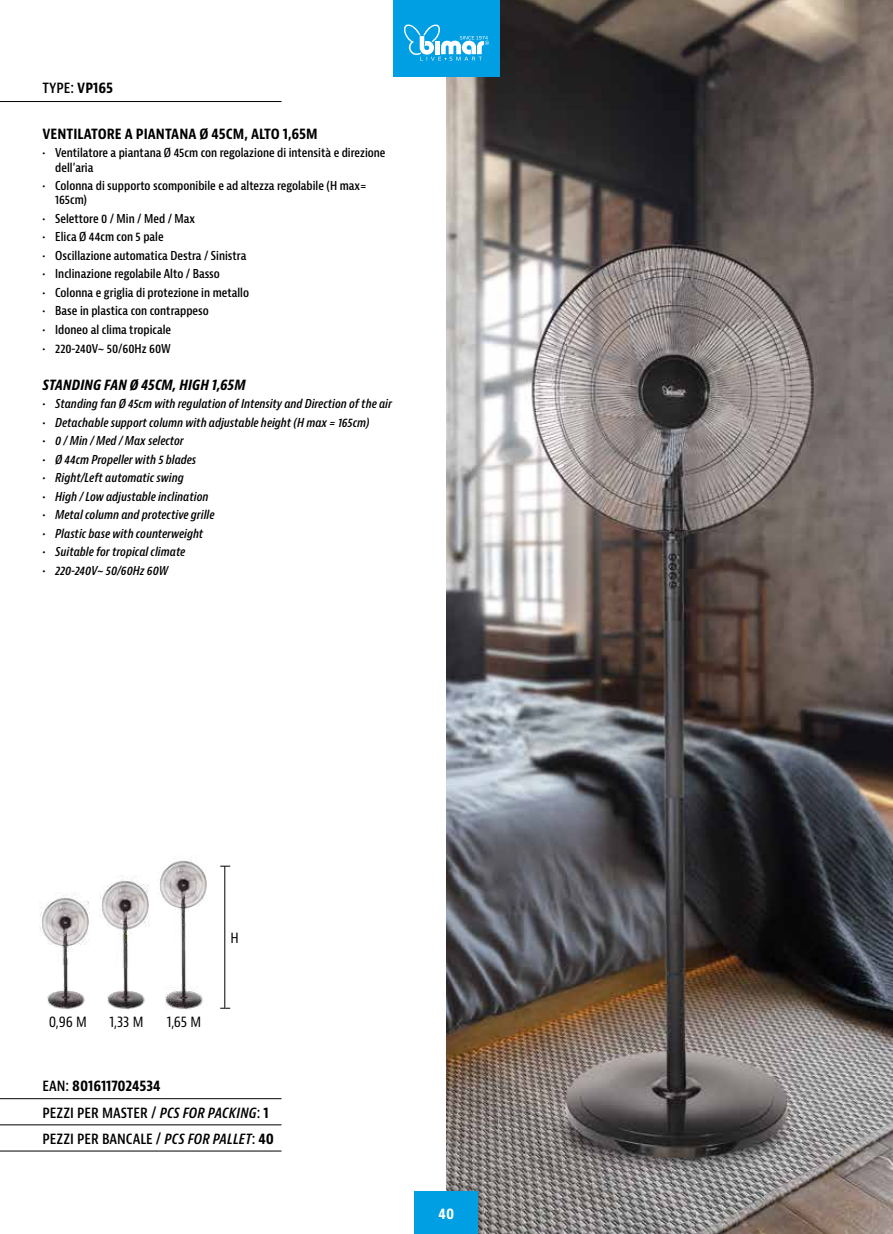
<style>
.page{position:relative;width:893px;height:1234px;background:#fff}
.page>*{position:absolute;margin:0;border:0;box-sizing:border-box;transform-origin:0 0}
.t1{font:600 condensed 15px/26.7px "Bernina Sans";color:#000}
.t2{font:700 condensed 15px "Bernina Sans";color:#000}
.t3{font:italic 700 condensed 15px "Bernina Sans";letter-spacing:.01em;color:#000}
.t4{font:condensed 15px "Bernina Sans";color:#000}
.t5{font:700 condensed 15px "Bernina Sans";color:#fff}
.t6{font:600 condensed 12px/14.2px "Bernina Sans";color:#000}
.t7{font:italic 600 condensed 12px "Bernina Sans";color:#000}
.s1{font-weight:700}
.s2{font-style:italic}
</style>
<div class="page">
<hr style="left:0;top:101px;width:281px;height:1px;background:#000">
<hr style="left:0;top:1124px;width:281px;height:1px;background:#000">
<hr style="left:0;top:1098px;width:281px;height:1px;background:#000">
<hr style="left:0;top:1150px;width:281px;height:1px;background:#000">
<img style="left:446px;top:0;width:447px;height:1233px">
<hr style="left:225px;top:866px;width:1px;height:141px;background:#000">
<img style="left:159px;top:858px;width:48px;height:152px">
<img style="left:107px;top:967px;width:38px;height:43px">
<img style="left:40px;top:892px;width:50px;height:66px">
<img style="left:100px;top:875px;width:50px;height:92px">
<img style="left:47px;top:958px;width:38px;height:52px">
<div style="left:393px;top:0;width:107px;height:76px;background:#009fe3"></div>
<div style="left:415px;top:1191px;width:63px;height:42px;background:#009fe3"></div>
<svg style="left:404px;top:24px;width:85px;height:37px"></svg>
<p class="t1" style="left:43px;top:75px;width:72px">TYPE: <span class="s1">VP165</span></p>
<p class="t2" style="left:43px;top:124px;width:277px">VENTILATORE A PIANTANA Ø 45CM, ALTO 1,65M</p>
<p class="t6" style="left:55px;top:146px;width:332px;text-indent:-13px">• Ventilatore a piantana Ø 45cm con regolazione di intensità e direzione dell’aria</p>
<p class="t6" style="left:55px;top:179px;width:313px;text-indent:-13px">• Colonna di supporto scomponibile e ad altezza regolabile (H max=<br>165cm)</p>
<p class="t6" style="left:43px;top:212px;width:154px">• Selettore 0 / Min / Med / Max</p>
<p class="t6" style="left:43px;top:230px;width:123px">• Elica Ø 44cm con 5 pale</p>
<p class="t6" style="left:43px;top:249px;width:205px">• Oscillazione automatica Destra / Sinistra</p>
<p class="t6" style="left:43px;top:267px;width:179px">• Inclinazione regolabile Alto / Basso</p>
<p class="t6" style="left:43px;top:286px;width:208px">• Colonna e griglia di protezione in metallo</p>
<p class="t6" style="left:43px;top:304px;width:168px">• Base in plastica con contrappeso</p>
<p class="t6" style="left:43px;top:323px;width:130px">• Idoneo al clima tropicale</p>
<p class="t6" style="left:43px;top:341px;width:130px">• 220-240V~ 50/60Hz 60W</p>
<p class="t3" style="left:43px;top:375px;width:205px">STANDING FAN Ø 45CM, HIGH 1,65M</p>
<p class="t7" style="left:43px;top:396px;width:351px">• Standing fan Ø 45cm with regulation of Intensity and Direction of the air</p>
<p class="t7" style="left:43px;top:415px;width:329px">• Detachable support column with adjustable height (H max = 165cm)</p>
<p class="t7" style="left:43px;top:433px;width:143px">• 0 / Min / Med / Max selector</p>
<p class="t7" style="left:43px;top:452px;width:155px">• Ø 44cm Propeller with 5 blades</p>
<p class="t7" style="left:43px;top:470px;width:143px">• Right/Left automatic swing</p>
<p class="t7" style="left:43px;top:489px;width:167px">• High / Low adjustable inclination</p>
<p class="t7" style="left:43px;top:507px;width:174px">• Metal column and protective grille</p>
<p class="t7" style="left:43px;top:526px;width:162px">• Plastic base with counterweight</p>
<p class="t7" style="left:43px;top:544px;width:144px">• Suitable for tropical climate</p>
<p class="t7" style="left:43px;top:563px;width:127px">• 220-240V~ 50/60Hz 60W</p>
<p class="t4" style="left:49px;top:1012px;width:40px">0,96 M</p>
<p class="t4" style="left:109px;top:1012px;width:36px">1,33 M</p>
<p class="t4" style="left:167px;top:1012px;width:36px">1,65 M</p>
<p class="t4" style="left:231px;top:928px;width:10px">H</p>
<p class="t1" style="left:43px;top:1072px;width:233px">EAN: <span class="s1">8016117024534<br></span>PEZZI PER MASTER / <span class="s2">PCS FOR PACKING</span>: <span class="s1">1<br></span>PEZZI PER BANCALE / <span class="s2">PCS FOR PALLET</span>: <span class="s1">40</span></p>
<p class="t5" style="left:439px;top:1203px;width:17px">40</p>
</div>
